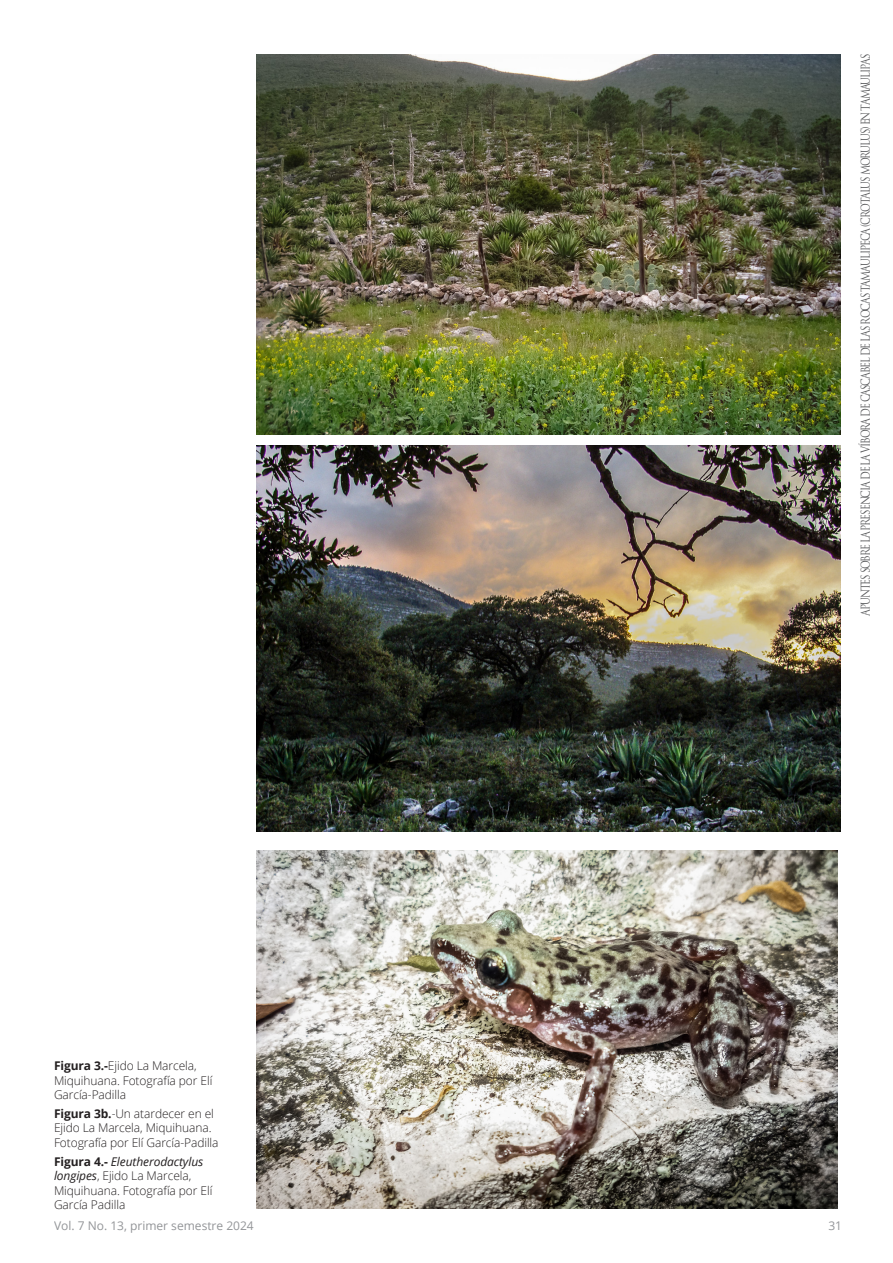
<style>
.page{position:relative;width:893px;height:1263px;background:#fff}
.page>*{position:absolute;margin:0;border:0;box-sizing:border-box;transform-origin:0 0}
.pie_de_foto{font:300 12px/14.4px "Open Sans";letter-spacing:-.01em;color:#231f20}
.t1{font:12px "Trajan Pro";letter-spacing:-.11em;color:#57585a;scale:.8 1}
.t2{font:12px "Open Sans";color:#939598}
.s1{font-weight:700}
.s2{font-weight:400;font-style:italic}
</style>
<div class="page">
<img style="left:256px;top:54px;width:585px;height:381px">
<img style="left:256px;top:446px;width:585px;height:386px">
<img style="left:256px;top:850px;width:581px;height:359px">
<p class="t1" style="left:858px;top:616px;width:704px;rotate:-90deg">Apuntes sobre la presencia de la víbora de cascabel de las rocas tamaulipeca (Crotalus morulus) en Tamaulipas</p>
<p class="pie_de_foto" style="left:54px;top:1058px;width:160px"><span class="s1">Figura 3.-</span>Ejido La Marcela,<br>Miquihuana. Fotografía por Elí<br>García-Padilla</p>
<p class="pie_de_foto" style="left:54px;top:1106px;width:166px"><span class="s1">Figura 3b.</span>-Un atardecer en el<br>Ejido La Marcela, Miquihuana.<br>Fotografía por Elí García-Padilla</p>
<p class="pie_de_foto" style="left:54px;top:1154px;width:160px"><span class="s1">Figura 4.-</span> <span class="s2">Eleutherodactylus longipes</span>, Ejido La Marcela,<br>Miquihuana. Fotografía por Elí<br>García Padilla</p>
<p class="t2" style="left:54px;top:1217px;width:201px">Vol. 7 No. 13, primer semestre 2024</p>
<p class="t2" style="left:828px;top:1217px;width:15px">31</p>
</div>
